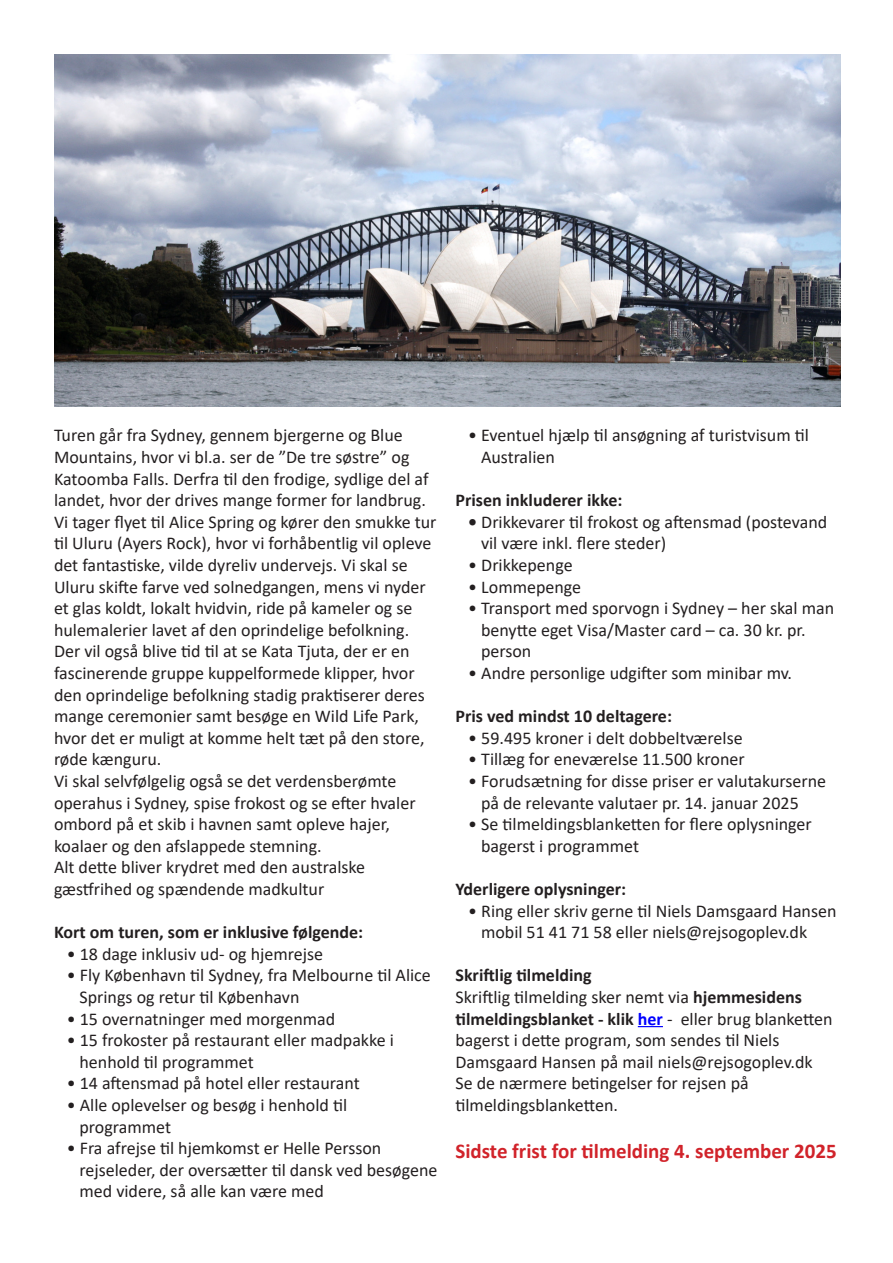
<style>
.page{position:relative;width:893px;height:1263px;background:#fff}
.page>*{position:absolute;margin:0;border:0;box-sizing:border-box;transform-origin:0 0}
.t1{font:700 21px "Calibri";color:#d1232a}
.t2{font:18px/21.6px "Calibri";color:#231f20}
.t3{font:700 18px "Calibri";color:#231f20}
.s1{font-weight:700}
.s2{font-weight:700;color:#00f}
</style>
<div class="page">
<svg style="left:638px;top:1026px;width:25px;height:1px"></svg>
<img style="left:54px;top:54px;width:787px;height:352px">
<p class="t2" style="left:54px;top:424px;width:384px">Turen går fra Sydney, gennem bjergerne og Blue Mountains, hvor vi bl.a. ser de ”De tre søstre” og Katoomba Falls. Derfra til den frodige, sydlige del af landet, hvor der drives mange former for landbrug.<br>Vi tager flyet til Alice Spring og kører den smukke tur til Uluru (Ayers Rock), hvor vi forhåbentlig vil opleve det fantastiske, vilde dyreliv undervejs. Vi skal se Uluru skifte farve ved solnedgangen, mens vi nyder et glas koldt, lokalt hvidvin, ride på kameler og se hulemalerier lavet af den oprindelige befolkning.<br>Der vil også blive tid til at se Kata Tjuta, der er en fascinerende gruppe kuppelformede klipper, hvor den oprindelige befolkning stadig praktiserer deres mange ceremonier samt besøge en Wild Life Park, hvor det er muligt at komme helt tæt på den store, røde kænguru.</p>
<p class="t2" style="left:54px;top:770px;width:363px">Vi skal selvfølgelig også se det verdensberømte operahus i Sydney, spise frokost og se efter hvaler ombord på et skib i havnen samt opleve hajer, koalaer og den afslappede stemning.</p>
<p class="t2" style="left:54px;top:856px;width:313px">Alt dette bliver krydret med den australske gæstfrihed og spændende madkultur</p>
<p class="t3" style="left:54px;top:919px;width:311px">Kort om turen, som er inklusive følgende:</p>
<p class="t2" style="left:67px;top:942px;width:258px">• 18 dage inklusiv ud- og hjemrejse</p>
<p class="t2" style="left:80px;top:964px;width:353px;text-indent:-13px">• Fly København til Sydney, fra Melbourne til Alice<br>Springs og retur til København</p>
<p class="t2" style="left:67px;top:1007px;width:270px">• 15 overnatninger med morgenmad</p>
<p class="t2" style="left:80px;top:1029px;width:316px;text-indent:-13px">• 15 frokoster på restaurant eller madpakke i henhold til programmet</p>
<p class="t2" style="left:67px;top:1072px;width:294px">• 14 aftensmad på hotel eller restaurant</p>
<p class="t2" style="left:80px;top:1094px;width:269px;text-indent:-13px">• Alle oplevelser og besøg i henhold til programmet</p>
<p class="t2" style="left:80px;top:1137px;width:359px;text-indent:-13px">• Fra afrejse til hjemkomst er Helle Persson rejseleder, der oversætter til dansk ved besøgene med videre, så alle kan være med</p>
<p class="t2" style="left:481px;top:424px;width:329px;text-indent:-13px">• Eventuel hjælp til ansøgning af turistvisum til<br>Australien</p>
<p class="t3" style="left:455px;top:487px;width:168px">Prisen inkluderer ikke:</p>
<p class="t2" style="left:481px;top:510px;width:348px;text-indent:-13px"><span class="s1">•</span> Drikkevarer til frokost og aftensmad (postevand vil være inkl. flere steder)</p>
<p class="t2" style="left:468px;top:554px;width:106px">• Drikkepenge</p>
<p class="t2" style="left:468px;top:575px;width:114px">• Lommepenge</p>
<p class="t2" style="left:481px;top:597px;width:355px;text-indent:-13px">• Transport med sporvogn i Sydney – her skal man benytte eget Visa/Master card – ca. 30 kr. pr. person</p>
<p class="t2" style="left:468px;top:662px;width:325px">• Andre personlige udgifter som minibar mv.</p>
<p class="t3" style="left:455px;top:703px;width:218px">Pris ved mindst 10 deltagere:</p>
<p class="t2" style="left:468px;top:726px;width:276px">• 59.495 kroner i delt dobbeltværelse</p>
<p class="t2" style="left:468px;top:748px;width:278px">• Tillæg for eneværelse 11.500 kroner</p>
<p class="t2" style="left:481px;top:770px;width:347px;text-indent:-13px">• Forudsætning for disse priser er valutakurserne på de relevante valutaer pr. 14. januar 2025</p>
<p class="t2" style="left:481px;top:813px;width:332px;text-indent:-13px">• Se tilmeldingsblanketten for flere oplysninger bagerst i programmet</p>
<p class="t3" style="left:455px;top:876px;width:172px">Yderligere oplysninger:</p>
<p class="t2" style="left:481px;top:899px;width:357px;text-indent:-13px">• Ring eller skriv gerne til Niels Damsgaard Hansen mobil 51 41 71 58 eller niels@rejsogoplev.dk</p>
<p class="t3" style="left:455px;top:963px;width:138px">Skriftlig tilmelding</p>
<p class="t2" style="left:455px;top:986px;width:348px">Skriftlig tilmelding sker nemt via <span class="s1">hjemmesidens</span></p>
<p class="t2" style="left:455px;top:1007px;width:379px"><span class="s1">tilmeldingsblanket - klik</span> <span class="s2">her</span> - eller brug blanketten bagerst i dette program, som sendes til Niels<br>Damsgaard Hansen på mail niels@rejsogoplev.dk</p>
<p class="t2" style="left:455px;top:1072px;width:295px">Se de nærmere betingelser for rejsen på tilmeldingsblanketten.</p>
<p class="t1" style="left:455px;top:1136px;width:383px">Sidste frist for tilmelding 4. september 2025</p>
</div>
